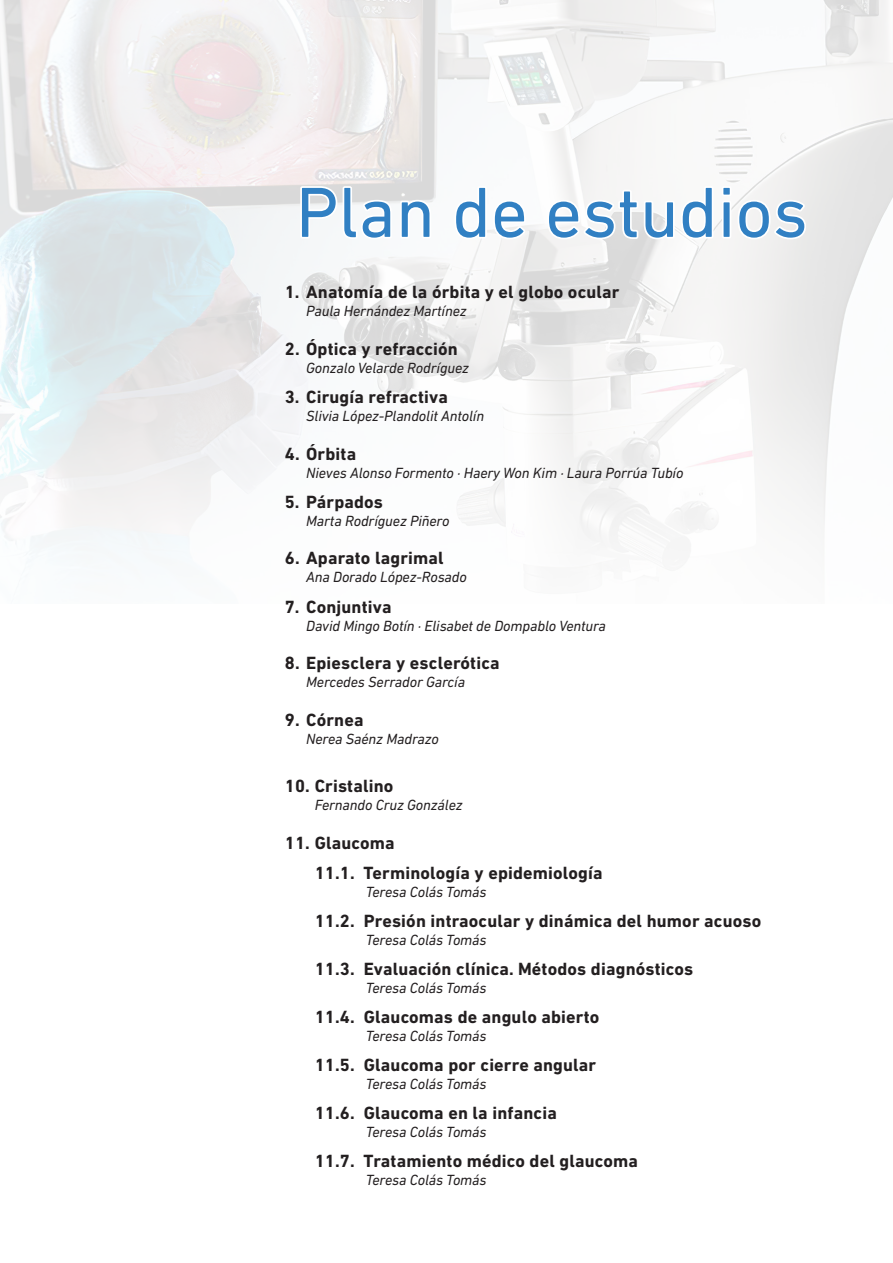
<style>
.page{position:relative;width:893px;height:1263px;background:#fff}
.page>*{position:absolute;margin:0;border:0;box-sizing:border-box;transform-origin:0 0}
.TITULO_CAP{font:72px "DIN Next LT Pro";color:#3180c3}
.TEXTO_GENERAL{font:700 18px "DIN Next LT Pro";letter-spacing:.01em;color:#231f20}
.TEXTO_GENERAL-2{font:italic 15px "DIN Next LT Pro";letter-spacing:-.01em;color:#231f20}
</style>
<div class="page">
<img style="left:0;top:0;width:893px;height:554px">
<svg style="left:298px;top:184px;width:135px;height:57px"></svg>
<svg style="left:453px;top:184px;width:75px;height:57px"></svg>
<svg style="left:546px;top:184px;width:262px;height:57px"></svg>
<p class="TITULO_CAP" style="left:296px;top:171px;width:513px">Plan de estudios</p>
<p class="TEXTO_GENERAL" style="left:285px;top:282px;width:336px">1. Anatomía de la órbita y el globo ocular</p>
<p class="TEXTO_GENERAL-2" style="left:306px;top:303px;width:162px">Paula Hernández Martínez</p>
<p class="TEXTO_GENERAL" style="left:285px;top:338px;width:174px">2. Óptica y refracción</p>
<p class="TEXTO_GENERAL-2" style="left:306px;top:359px;width:164px">Gonzalo Velarde Rodríguez</p>
<p class="TEXTO_GENERAL" style="left:285px;top:386px;width:165px">3. Cirugía refractiva</p>
<p class="TEXTO_GENERAL-2" style="left:306px;top:407px;width:180px">Slivia López-Plandolit Antolín</p>
<p class="TEXTO_GENERAL" style="left:285px;top:443px;width:73px">4. Órbita</p>
<p class="TEXTO_GENERAL-2" style="left:306px;top:464px;width:379px">Nieves Alonso Formento · Haery Won Kim · Laura Porrúa Tubío</p>
<p class="TEXTO_GENERAL" style="left:285px;top:491px;width:100px">5. Párpados</p>
<p class="TEXTO_GENERAL-2" style="left:306px;top:512px;width:145px">Marta Rodríguez Piñero</p>
<p class="TEXTO_GENERAL" style="left:285px;top:548px;width:160px">6. Aparato lagrimal</p>
<p class="TEXTO_GENERAL-2" style="left:306px;top:569px;width:162px">Ana Dorado López-Rosado</p>
<p class="TEXTO_GENERAL" style="left:285px;top:596px;width:108px">7. Conjuntiva</p>
<p class="TEXTO_GENERAL-2" style="left:306px;top:617px;width:301px">David Mingo Botín · Elisabet de Dompablo Ventura</p>
<p class="TEXTO_GENERAL" style="left:285px;top:652px;width:216px">8. Epiesclera y esclerótica</p>
<p class="TEXTO_GENERAL-2" style="left:306px;top:673px;width:160px">Mercedes Serrador García</p>
<p class="TEXTO_GENERAL" style="left:285px;top:709px;width:80px">9. Córnea</p>
<p class="TEXTO_GENERAL-2" style="left:306px;top:730px;width:134px">Nerea Saénz Madrazo</p>
<p class="TEXTO_GENERAL" style="left:285px;top:775px;width:110px">10. Cristalino</p>
<p class="TEXTO_GENERAL-2" style="left:315px;top:796px;width:150px">Fernando Cruz González</p>
<p class="TEXTO_GENERAL" style="left:285px;top:832px;width:111px">11. Glaucoma</p>
<p class="TEXTO_GENERAL" style="left:315px;top:862px;width:290px">11.1. Terminología y epidemiología</p>
<p class="TEXTO_GENERAL-2" style="left:366px;top:883px;width:122px">Teresa Colás Tomás</p>
<p class="TEXTO_GENERAL" style="left:315px;top:910px;width:448px">11.2. Presión intraocular y dinámica del humor acuoso</p>
<p class="TEXTO_GENERAL-2" style="left:366px;top:931px;width:122px">Teresa Colás Tomás</p>
<p class="TEXTO_GENERAL" style="left:315px;top:958px;width:380px">11.3. Evaluación clínica. Métodos diagnósticos</p>
<p class="TEXTO_GENERAL-2" style="left:366px;top:979px;width:122px">Teresa Colás Tomás</p>
<p class="TEXTO_GENERAL" style="left:315px;top:1006px;width:286px">11.4. Glaucomas de angulo abierto</p>
<p class="TEXTO_GENERAL-2" style="left:366px;top:1027px;width:122px">Teresa Colás Tomás</p>
<p class="TEXTO_GENERAL" style="left:315px;top:1054px;width:283px">11.5. Glaucoma por cierre angular</p>
<p class="TEXTO_GENERAL-2" style="left:366px;top:1075px;width:122px">Teresa Colás Tomás</p>
<p class="TEXTO_GENERAL" style="left:315px;top:1102px;width:244px">11.6. Glaucoma en la infancia</p>
<p class="TEXTO_GENERAL-2" style="left:366px;top:1123px;width:122px">Teresa Colás Tomás</p>
<p class="TEXTO_GENERAL" style="left:315px;top:1151px;width:325px">11.7. Tratamiento médico del glaucoma</p>
<p class="TEXTO_GENERAL-2" style="left:366px;top:1171px;width:122px">Teresa Colás Tomás</p>
</div>
